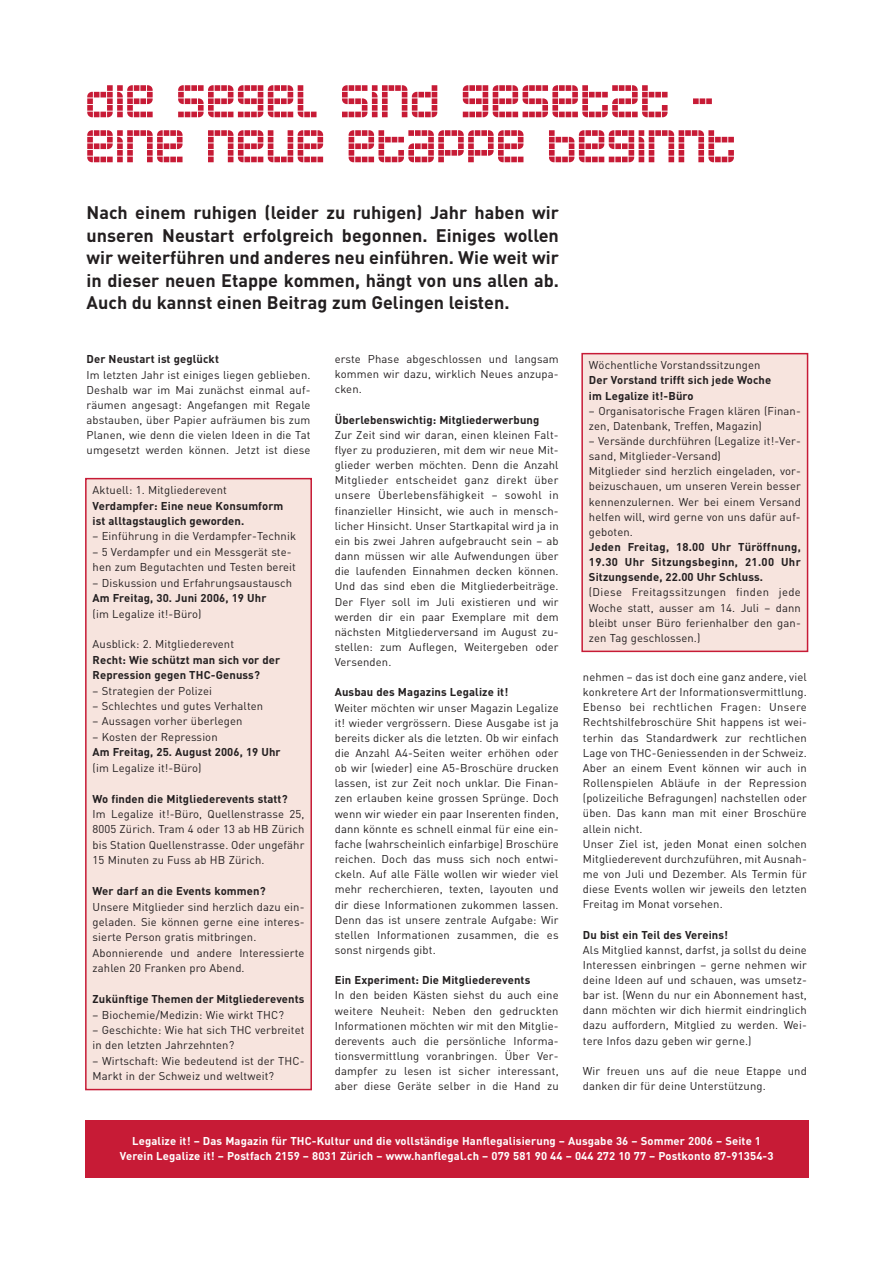
<style>
.page{position:relative;width:893px;height:1263px;background:#fff}
.page>*{position:absolute;margin:0;border:0;box-sizing:border-box;transform-origin:0 0}
.t1{font:60px/45px "Astronaut";color:#c71b36}
.t2{font:700 18px/22.5px "DIN";color:#231f20;text-align:justify}
.t3{font:11.25px/15.1px "DIN";letter-spacing:.01em;color:#231f20;text-align:justify}
.t4{font:700 11.25px/15.1px "DIN";letter-spacing:.01em;color:#231f20}
.t5{font:700 11.25px/15.1px "DIN";letter-spacing:.01em;color:#fff;text-align:center}
</style>
<div class="page">
<div style="left:85px;top:1121px;width:723px;height:57px;background:#c71b36"></div>
<div style="left:86px;top:479px;width:225px;height:611px;background:#f7e4de"></div>
<div style="left:85px;top:478px;width:227px;height:612px;border:2px solid #c71b36"></div>
<div style="left:582px;top:354px;width:225px;height:297px;background:#f7e4de"></div>
<div style="left:581px;top:353px;width:227px;height:299px;border:2px solid #c71b36"></div>
<h1 class="t1" style="left:83px;top:74px;width:652px">die segel sind gesetzt - eine neue etappe beginnt</h1>
<p class="t2" style="left:87px;top:203px;width:474px">Nach einem ruhigen (leider zu ruhigen) Jahr haben wir unseren Neustart erfolgreich begonnen. Einiges wollen wir weiterführen und anderes neu einführen. Wie weit wir in dieser neuen Etappe kommen, hängt von uns allen ab.<br>Auch du kannst einen Beitrag zum Gelingen leisten.</p>
<p class="t4" style="left:87px;top:353px;width:134px">Der Neustart ist geglückt</p>
<p class="t3" style="left:87px;top:368px;width:225px">Im letzten Jahr ist einiges liegen geblieben.<br>Deshalb war im Mai zunächst einmal auf&shy;räumen angesagt: Angefangen mit Regale abstauben, über Papier aufräumen bis zum Planen, wie denn die vielen Ideen in die Tat umgesetzt werden können. Jetzt ist diese</p>
<p class="t3" style="left:93px;top:484px;width:136px">Aktuell: 1. Mitgliederevent</p>
<p class="t4" style="left:93px;top:499px;width:192px">Verdampfer: Eine neue Konsumform ist alltagstauglich geworden.</p>
<p class="t3" style="left:93px;top:530px;width:205px">– Einführung in die Verdampfer-Technik</p>
<p class="t3" style="left:93px;top:545px;width:205px">– 5 Verdampfer und ein Messgerät ste&shy;hen zum Begutachten und Testen bereit</p>
<p class="t3" style="left:93px;top:576px;width:201px">– Diskussion und Erfahrungsaustausch</p>
<p class="t4" style="left:93px;top:591px;width:175px">Am Freitag, 30. Juni 2006, 19 Uhr</p>
<p class="t3" style="left:93px;top:607px;width:110px">(im Legalize it!-Büro)</p>
<p class="t3" style="left:93px;top:638px;width:143px">Ausblick: 2. Mitgliederevent</p>
<p class="t4" style="left:93px;top:653px;width:189px">Recht: Wie schützt man sich vor der<br>Repression gegen THC-Genuss?</p>
<p class="t3" style="left:93px;top:684px;width:121px">– Strategien der Polizei</p>
<p class="t3" style="left:93px;top:700px;width:172px">– Schlechtes und gutes Verhalten</p>
<p class="t3" style="left:93px;top:715px;width:151px">– Aussagen vorher überlegen</p>
<p class="t3" style="left:93px;top:731px;width:127px">– Kosten der Repression</p>
<p class="t4" style="left:93px;top:746px;width:190px">Am Freitag, 25. August 2006, 19 Uhr</p>
<p class="t3" style="left:93px;top:762px;width:110px">(im Legalize it!-Büro)</p>
<p class="t4" style="left:93px;top:792px;width:196px">Wo finden die Mitgliederevents statt?</p>
<p class="t3" style="left:93px;top:808px;width:213px">Im Legalize it!-Büro, Quellenstrasse 25, 8005 Zürich. Tram 4 oder 13 ab HB Zürich bis Station Quellenstrasse. Oder ungefähr 15 Minuten zu Fuss ab HB Zürich.</p>
<p class="t4" style="left:93px;top:885px;width:174px">Wer darf an die Events kommen?</p>
<p class="t3" style="left:93px;top:900px;width:213px;text-align:left">Unsere Mitglieder sind herzlich dazu ein&shy;geladen. Sie können gerne eine interes&shy;sierte Person gratis mitbringen.<br>Abonnierende und andere Interessierte zahlen 20 Franken pro Abend.</p>
<p class="t4" style="left:93px;top:993px;width:213px">Zukünftige Themen der Mitgliederevents</p>
<p class="t3" style="left:93px;top:1008px;width:193px">– Biochemie/Medizin: Wie wirkt THC?</p>
<p class="t3" style="left:93px;top:1024px;width:213px">– Geschichte: Wie hat sich THC verbreitet in den letzten Jahrzehnten?</p>
<p class="t3" style="left:93px;top:1054px;width:213px">– Wirtschaft: Wie bedeutend ist der THC-<br>Markt in der Schweiz und weltweit?</p>
<p class="t3" style="left:335px;top:353px;width:225px">erste Phase abgeschlossen und langsam kommen wir dazu, wirklich Neues anzupa&shy;cken.</p>
<p class="t4" style="left:335px;top:413px;width:206px">Überlebenswichtig: Mitgliederwerbung</p>
<p class="t3" style="left:335px;top:429px;width:225px">Zur Zeit sind wir daran, einen kleinen Falt&shy;flyer zu produzieren, mit dem wir neue Mit&shy;glieder werben möchten. Denn die Anzahl Mitglieder entscheidet ganz direkt über unsere Überlebensfähigkeit – sowohl in finanzieller Hinsicht, wie auch in mensch&shy;licher Hinsicht. Unser Startkapital wird ja in ein bis zwei Jahren aufgebraucht sein – ab dann müssen wir alle Aufwendungen über die laufenden Einnahmen decken können.<br>Und das sind eben die Mitgliederbeiträge.<br>Der Flyer soll im Juli existieren und wir werden dir ein paar Exemplare mit dem nächsten Mitgliederversand im August zu&shy;stellen: zum Auflegen, Weitergeben oder Versenden.</p>
<p class="t4" style="left:335px;top:686px;width:175px">Ausbau des Magazins Legalize it!</p>
<p class="t3" style="left:335px;top:701px;width:225px">Weiter möchten wir unser Magazin Legalize it! wieder vergrössern. Diese Ausgabe ist ja bereits dicker als die letzten. Ob wir einfach die Anzahl A4-Seiten weiter erhöhen oder ob wir (wieder) eine A5-Broschüre drucken lassen, ist zur Zeit noch unklar. Die Finan&shy;zen erlauben keine grossen Sprünge. Doch wenn wir wieder ein paar Inserenten finden, dann könnte es schnell einmal für eine ein&shy;fache (wahrscheinlich einfarbige) Broschüre reichen. Doch das muss sich noch entwi&shy;ckeln. Auf alle Fälle wollen wir wieder viel mehr recherchieren, texten, layouten und dir diese Informationen zukommen lassen.<br>Denn das ist unsere zentrale Aufgabe: Wir stellen Informationen zusammen, die es sonst nirgends gibt.</p>
<p class="t4" style="left:335px;top:974px;width:197px">Ein Experiment: Die Mitgliederevents</p>
<p class="t3" style="left:335px;top:989px;width:225px">In den beiden Kästen siehst du auch eine weitere Neuheit: Neben den gedruckten Informationen möchten wir mit den Mitglie&shy;derevents auch die persönliche Informa&shy;tionsvermittlung voranbringen. Über Ver&shy;dampfer zu lesen ist sicher interessant, aber diese Geräte selber in die Hand zu</p>
<p class="t3" style="left:589px;top:359px;width:173px">Wöchentliche Vorstandssitzungen</p>
<p class="t4" style="left:589px;top:374px;width:184px">Der Vorstand trifft sich jede Woche im Legalize it!-Büro</p>
<p class="t3" style="left:589px;top:404px;width:213px">– Organisatorische Fragen klären (Finan&shy;zen, Datenbank, Treffen, Magazin)</p>
<p class="t3" style="left:589px;top:435px;width:213px;text-align:left">– Versände durchführen (Legalize it!-Ver&shy;sand, Mitglieder-Versand)<br>Mitglieder sind herzlich eingeladen, vor&shy;beizuschauen, um unseren Verein besser kennenzulernen. Wer bei einem Versand helfen will, wird gerne von uns dafür auf&shy;geboten.</p>
<p class="t4" style="left:589px;top:540px;width:213px;text-align:justify">Jeden Freitag, 18.00 Uhr Türöffnung, 19.30 Uhr Sitzungsbeginn, 21.00 Uhr Sitzungsende, 22.00 Uhr Schluss.</p>
<p class="t3" style="left:589px;top:586px;width:213px">(Diese Freitagssitzungen finden jede Woche statt, ausser am 14. Juli – dann bleibt unser Büro ferienhalber den gan&shy;zen Tag geschlossen.)</p>
<p class="t3" style="left:583px;top:671px;width:225px;text-align:left">nehmen – das ist doch eine ganz andere, viel konkretere Art der Informationsvermittlung.<br>Ebenso bei rechtlichen Fragen: Unsere Rechtshilfebroschüre Shit happens ist wei&shy;terhin das Standardwerk zur rechtlichen Lage von THC-Geniessenden in der Schweiz.<br>Aber an einem Event können wir auch in Rollenspielen Abläufe in der Repression (polizeiliche Befragungen) nachstellen oder üben. Das kann man mit einer Broschüre allein nicht.<br>Unser Ziel ist, jeden Monat einen solchen Mitgliederevent durchzuführen, mit Ausnah&shy;me von Juli und Dezember. Als Termin für diese Events wollen wir jeweils den letzten Freitag im Monat vorsehen.</p>
<p class="t4" style="left:583px;top:928px;width:147px">Du bist ein Teil des Vereins!</p>
<p class="t3" style="left:583px;top:943px;width:225px">Als Mitglied kannst, darfst, ja sollst du deine Interessen einbringen – gerne nehmen wir deine Ideen auf und schauen, was umsetz&shy;bar ist. (Wenn du nur ein Abonnement hast, dann möchten wir dich hiermit eindringlich dazu auffordern, Mitglied zu werden. Wei&shy;tere Infos dazu geben wir gerne.)</p>
<p class="t3" style="left:583px;top:1065px;width:225px">Wir freuen uns auf die neue Etappe und danken dir für deine Unterstützung.</p>
<p class="t5" style="left:120px;top:1134px;width:655px">Legalize it! – Das Magazin für THC-Kultur und die vollständige Hanflegalisierung – Ausgabe 36 – Sommer 2006 – Seite 1<br>Verein Legalize it! – Postfach 2159 – 8031 Zürich – www.hanflegal.ch – 079 581 90 44 – 044 272 10 77 – Postkonto 87-91354-3</p>
</div>
